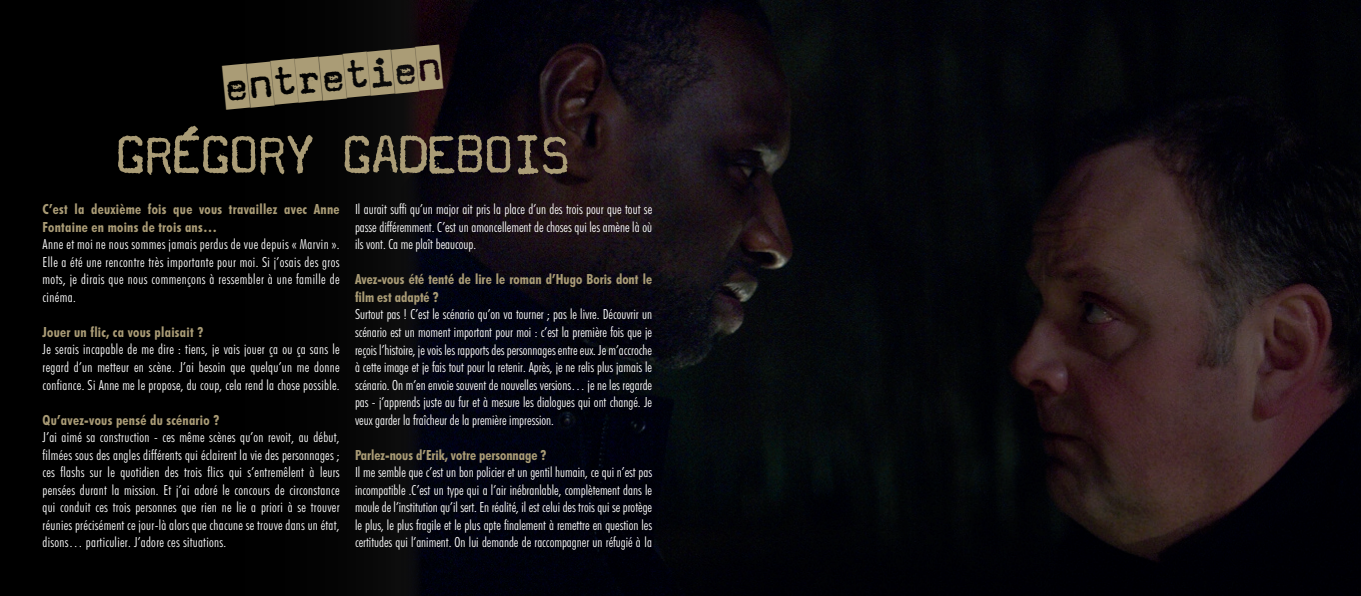
<style>
.page{position:relative;width:1361px;height:596px;background:#fff}
.page>*{position:absolute;margin:0;border:0;box-sizing:border-box;transform-origin:0 0}
.t1{font:61.5px "Magda";letter-spacing:-.09em;color:#aa9c76}
.t2{font:44.1px "Magda Cameo";color:#aa9c76}
.t3{font:300 condensed 14px/17.5px "Futura BT";letter-spacing:.015em;color:#fff;text-align:justify}
.t4{font:700 condensed 14px/17.5px "Futura BT";letter-spacing:.02em;color:#aa9c76}
.t5{font:700 condensed 14px/17.5px "Futura BT";color:#aa9c76}
</style>
<div class="page">
<div style="left:0;top:0;width:897px;height:595px;background:#000"></div>
<img style="left:400px;top:0;width:961px;height:595px">
<h2 class="t2" style="left:222px;top:62px;width:220px;rotate:-5deg">entretien</h2>
<h1 class="t1" style="left:113px;top:118px;width:460px">GRÉGORY GADEBOIS</h1>
<p class="t4" style="left:43px;top:200px;width:299px">C’est la deuxième fois que vous travaillez avec Anne<br>Fontaine en moins de trois ans…</p>
<p class="t3" style="left:43px;top:235px;width:299px">Anne et moi ne nous sommes jamais perdus de vue depuis « Marvin ».<br>Elle a été une rencontre très importante pour moi. Si j’osais des gros mots, je dirais que nous commençons à ressembler à une famille de cinéma.</p>
<p class="t4" style="left:43px;top:323px;width:162px">Jouer un flic, ca vous plaisait ?</p>
<p class="t3" style="left:43px;top:340px;width:299px">Je serais incapable de me dire : tiens, je vais jouer ça ou ça sans le regard d’un metteur en scène. J’ai besoin que quelqu’un me donne confiance. Si Anne me le propose, du coup, cela rend la chose possible.</p>
<p class="t4" style="left:43px;top:410px;width:178px">Qu’avez-vous pensé du scénario ?</p>
<p class="t3" style="left:43px;top:428px;width:299px">J’ai aimé sa construction - ces même scènes qu’on revoit, au début, filmées sous des angles différents qui éclairent la vie des personnages ; ces flashs sur le quotidien des trois flics qui s’entremêlent à leurs pensées durant la mission. Et j’ai adoré le concours de circonstance qui conduit ces trois personnes que rien ne lie a priori à se trouver réunies précisément ce jour-là alors que chacune se trouve dans un état, disons… particulier. J’adore ces situations.</p>
<p class="t3" style="left:355px;top:200px;width:299px">Il aurait suffi qu’un major ait pris la place d’un des trois pour que tout se passe différemment. C’est un amoncellement de choses qui les amène là où ils vont. Ca me plaît beaucoup.</p>
<p class="t5" style="left:355px;top:270px;width:298px">Avez-vous été tenté de lire le roman d’Hugo Boris dont le film est adapté ?</p>
<p class="t3" style="left:355px;top:305px;width:299px">Surtout pas ! C’est le scénario qu’on va tourner ; pas le livre. Découvrir un scénario est un moment important pour moi : c’est la première fois que je reçois l’histoire, je vois les rapports des personnages entre eux. Je m’accroche à cette image et je fais tout pour la retenir. Après, je ne relis plus jamais le scénario. On m’en envoie souvent de nouvelles versions… je ne les regarde pas - j’apprends juste au fur et à mesure les dialogues qui ont changé. Je veux garder la fraîcheur de la première impression.</p>
<p class="t5" style="left:355px;top:445px;width:193px">Parlez-nous d’Erik, votre personnage ?</p>
<p class="t3" style="left:355px;top:463px;width:299px">Il me semble que c’est un bon policier et un gentil humain, ce qui n’est pas incompatible .C’est un type qui a l’air inébranlable, complètement dans le moule de l’institution qu’il sert. En réalité, il est celui des trois qui se protège le plus, le plus fragile et le plus apte finalement à remettre en question les certitudes qui l’animent. On lui demande de raccompagner un réfugié à la</p>
</div>
